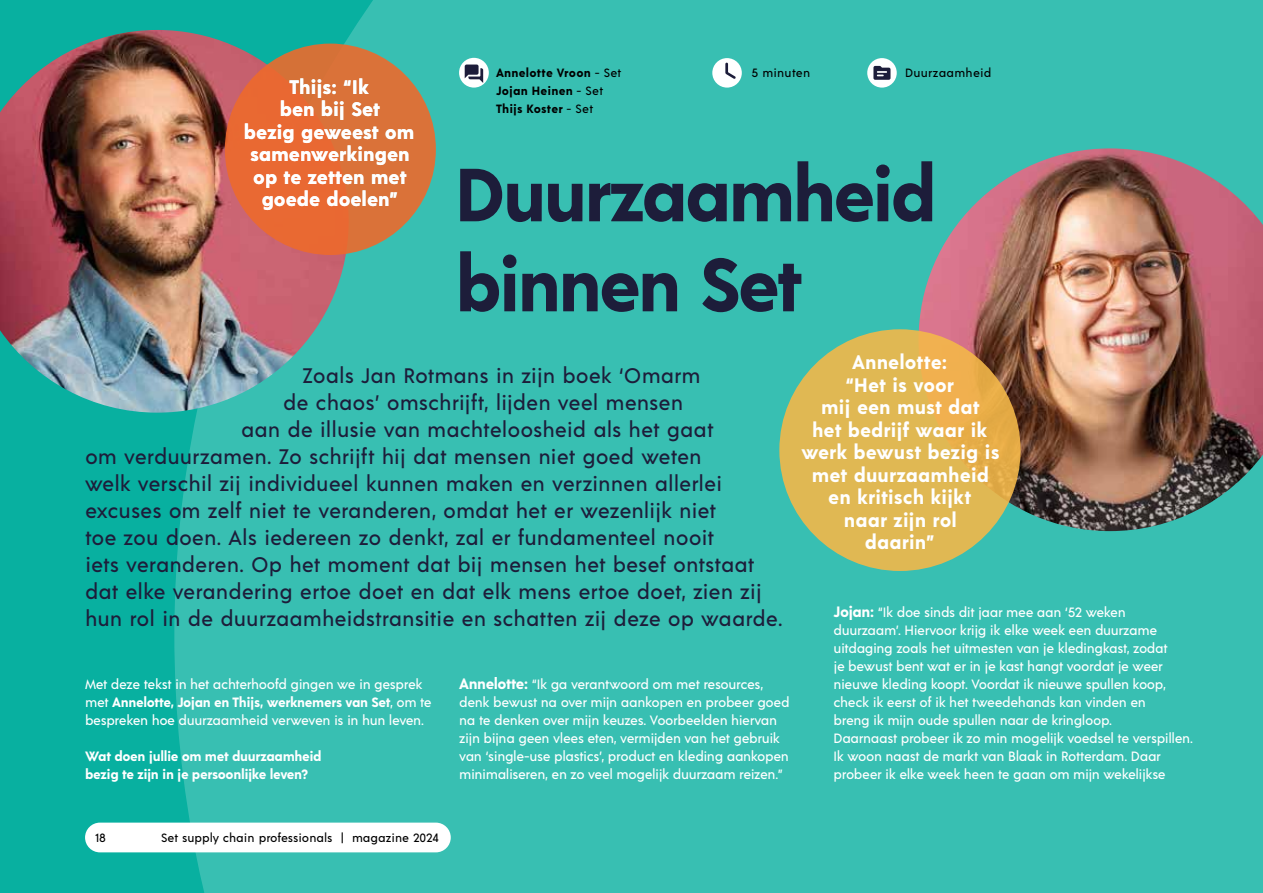
<style>
.page{position:relative;width:1263px;height:893px;background:#08b0a0}
.page>*{position:absolute;margin:0;border:0;box-sizing:border-box;transform-origin:0 0}
.t1{font:700 75px/90px "Acre";letter-spacing:-.05em;color:#1d1d3a}
.t2{font:500 21px "Acre";color:#1d1d3a}
.t3{font:700 19.5px/22.5px "Acre";letter-spacing:.005em;color:#fff;text-align:center}
.t4{font:500 13.5px/18px "Acre";letter-spacing:-.025em;color:#fff}
.t5{font:700 13.5px/18px "Acre";letter-spacing:-.025em;color:#fff}
.t6{font:500 12px "Acre";color:#000}
.t7{font:700 12px/18px "Acre";letter-spacing:.02em;color:#000}
.t8{font:500 12px "Acre";letter-spacing:.02em;color:#000}
.s1{font-weight:500}
.s2{font-weight:700}
.s3{font-weight:700;font-size:15px}
</style>
<div class="page">
<div style="left:174px;top:0;width:1089px;height:893px;background:#38bfb2"></div>
<div style="left:712px;top:58px;width:30px;height:30px;background:#fff;border-radius:50%"></div>
<svg style="left:725px;top:63px;width:11px;height:16px"></svg>
<svg style="left:459px;top:58px;width:30px;height:30px"></svg>
<svg style="left:465px;top:65px;width:18px;height:18px"></svg>
<div style="left:867px;top:58px;width:30px;height:30px;background:#fff;border-radius:50%"></div>
<svg style="left:873px;top:66px;width:17px;height:14px"></svg>
<img style="left:0;top:30px;width:349px;height:383px">
<img style="left:918px;top:148px;width:345px;height:383px">
<div style="left:779px;top:329px;width:241px;height:242px;background:linear-gradient(to right,#dcbb58,#e7af4a);border-radius:50%"></div>
<div style="left:225px;top:44px;width:211px;height:211px;background:linear-gradient(to bottom,#da7137,#e66b34);border-radius:50%"></div>
<div style="left:85px;top:823px;width:366px;height:29px;background:#fff;border-radius:15px"></div>
<h3 class="t3" style="left:244px;top:74px;width:172px">Thijs: “Ik<br>ben bij Set<br>bezig geweest om samenwerkingen op te zetten met goede doelen”</h3>
<p class="t7" style="left:496px;top:63px;width:127px">Annelotte Vroon <span class="s1">- Set</span></p>
<p class="t8" style="left:905px;top:65px;width:88px">Duurzaamheid</p>
<p class="t7" style="left:496px;top:81px;width:109px">Jojan Heinen <span class="s1">- Set<br></span>Thijs Koster <span class="s1">- Set</span></p>
<p class="t6" style="left:751px;top:65px;width:60px">5 minuten</p>
<h1 class="t1" style="left:455px;top:145px;width:484px">Duurzaamheid binnen Set</h1>
<h2 class="t2" style="left:303px;top:361px;width:399px">Zoals Jan Rotmans in zijn boek ‘Omarm</h2>
<h2 class="t2" style="left:283px;top:388px;width:402px">de chaos’ omschrijft, lijden veel mensen</h2>
<h2 class="t2" style="left:241px;top:415px;width:474px">aan de illusie van machteloosheid als het gaat</h2>
<h2 class="t2" style="left:85px;top:442px;width:618px">om verduurzamen. Zo schrijft hij dat mensen niet goed weten</h2>
<h2 class="t2" style="left:85px;top:469px;width:639px">welk verschil zij individueel kunnen maken en verzinnen allerlei</h2>
<h2 class="t2" style="left:85px;top:496px;width:632px">excuses om zelf niet te veranderen, omdat het er wezenlijk niet</h2>
<h2 class="t2" style="left:85px;top:523px;width:630px">toe zou doen. Als iedereen zo denkt, zal er fundamenteel nooit</h2>
<h2 class="t2" style="left:85px;top:550px;width:671px">iets veranderen. Op het moment dat bij mensen het besef ontstaat</h2>
<h2 class="t2" style="left:85px;top:577px;width:678px">dat elke verandering ertoe doet en dat elk mens ertoe doet, zien zij</h2>
<h2 class="t2" style="left:85px;top:604px;width:699px">hun rol in de duurzaamheidstransitie en schatten zij deze op waarde.</h2>
<p class="t4" style="left:85px;top:675px;width:348px">Met deze tekst in het achterhoofd gingen we in gesprek met <span class="s2">Annelotte, Jojan en Thijs, werknemers van Set</span>, om te bespreken hoe duurzaamheid verweven is in hun leven.</p>
<p class="t5" style="left:85px;top:747px;width:238px">Wat doen jullie om met duurzaamheid bezig te zijn in je persoonlijke leven?</p>
<p class="t4" style="left:459px;top:675px;width:332px"><span class="s3">Annelotte:</span> “Ik ga verantwoord om met resources, denk bewust na over mijn aankopen en probeer goed na te denken over mijn keuzes. Voorbeelden hiervan zijn bijna geen vlees eten, vermijden van het gebruik van ‘single-use plastics’, product en kleding aankopen minimaliseren, en zo veel mogelijk duurzaam reizen.”</p>
<h3 class="t3" style="left:801px;top:350px;width:200px">Annelotte:<br>“Het is voor<br>mij een must dat<br>het bedrijf waar ik werk bewust bezig is met duurzaamheid en kritisch kijkt<br>naar zijn rol<br>daarin”</h3>
<p class="t4" style="left:833px;top:603px;width:361px"><span class="s3">Jojan:</span> “Ik doe sinds dit jaar mee aan ‘52 weken duurzaam’. Hiervoor krijg ik elke week een duurzame uitdaging zoals het uitmesten van je kledingkast, zodat<br>je bewust bent wat er in je kast hangt voordat je weer nieuwe kleding koopt. Voordat ik nieuwe spullen koop, check ik eerst of ik het tweedehands kan vinden en<br>breng ik mijn oude spullen naar de kringloop.<br>Daarnaast probeer ik zo min mogelijk voedsel te verspillen.<br>Ik woon naast de markt van Blaak in Rotterdam. Daar probeer ik elke week heen te gaan om mijn wekelijkse</p>
<p class="t6" style="left:95px;top:830px;width:12px">18</p>
<p class="t6" style="left:161px;top:830px;width:279px">Set supply chain professionals | magazine 2024</p>
</div>
